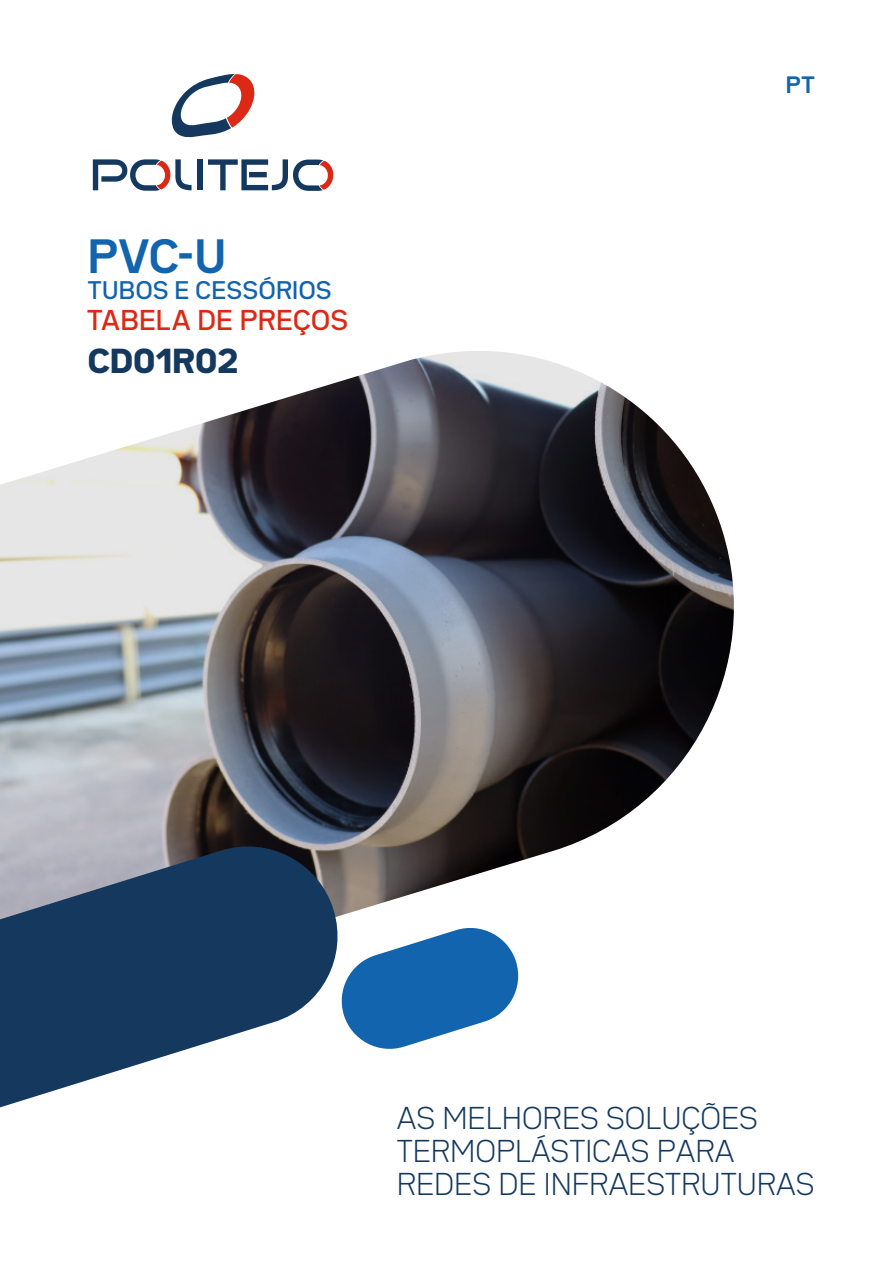
<style>
.page{position:relative;width:893px;height:1263px;background:#fff}
.page>*{position:absolute;margin:0;border:0;box-sizing:border-box;transform-origin:0 0}
.t1{font:700 42.3px "Bw Seido Raw";color:#1164ad}
.t2{font:900 30.6px "Bw Seido Raw";letter-spacing:.02em;color:#15395e}
.t3{font:300 27.75px/32.7px "Bw Seido Raw";color:#15395e}
.t4{font:500 25.2px "Bw Seido Raw";letter-spacing:.015em;color:#dc2915}
.t5{font:500 22.5px "Bw Seido Raw";letter-spacing:.025em;color:#1164ad}
.t6{font:700 20.85px "Bw Seido Raw";color:#1164ad}
</style>
<div class="page">
<svg style="left:171px;top:74px;width:84px;height:64px"></svg>
<svg style="left:93px;top:159px;width:99px;height:32px"></svg>
<div style="left:197px;top:159px;width:6px;height:31px;background:#15395e"></div>
<svg style="left:208px;top:159px;width:125px;height:32px"></svg>
<svg style="left:0;top:351px;width:734px;height:563px"></svg>
<svg style="left:0;top:836px;width:348px;height:272px;fill:#15395e"></svg>
<svg style="left:336px;top:922px;width:183px;height:132px"></svg>
<h1 class="t1" style="left:88px;top:228px;width:140px">PVC-U</h1>
<p class="t5" style="left:88px;top:276px;width:245px">TUBOS E CESSÓRIOS</p>
<p class="t4" style="left:87px;top:303px;width:262px">TABELA DE PREÇOS</p>
<p class="t2" style="left:88px;top:340px;width:151px">CD01R02</p>
<p class="t6" style="left:786px;top:71px;width:30px">PT</p>
<p class="t3" style="left:397px;top:1102px;width:419px">AS MELHORES SOLUÇÕES<br>TERMOPLÁSTICAS PARA<br>REDES DE INFRAESTRUTURAS</p>
</div>
